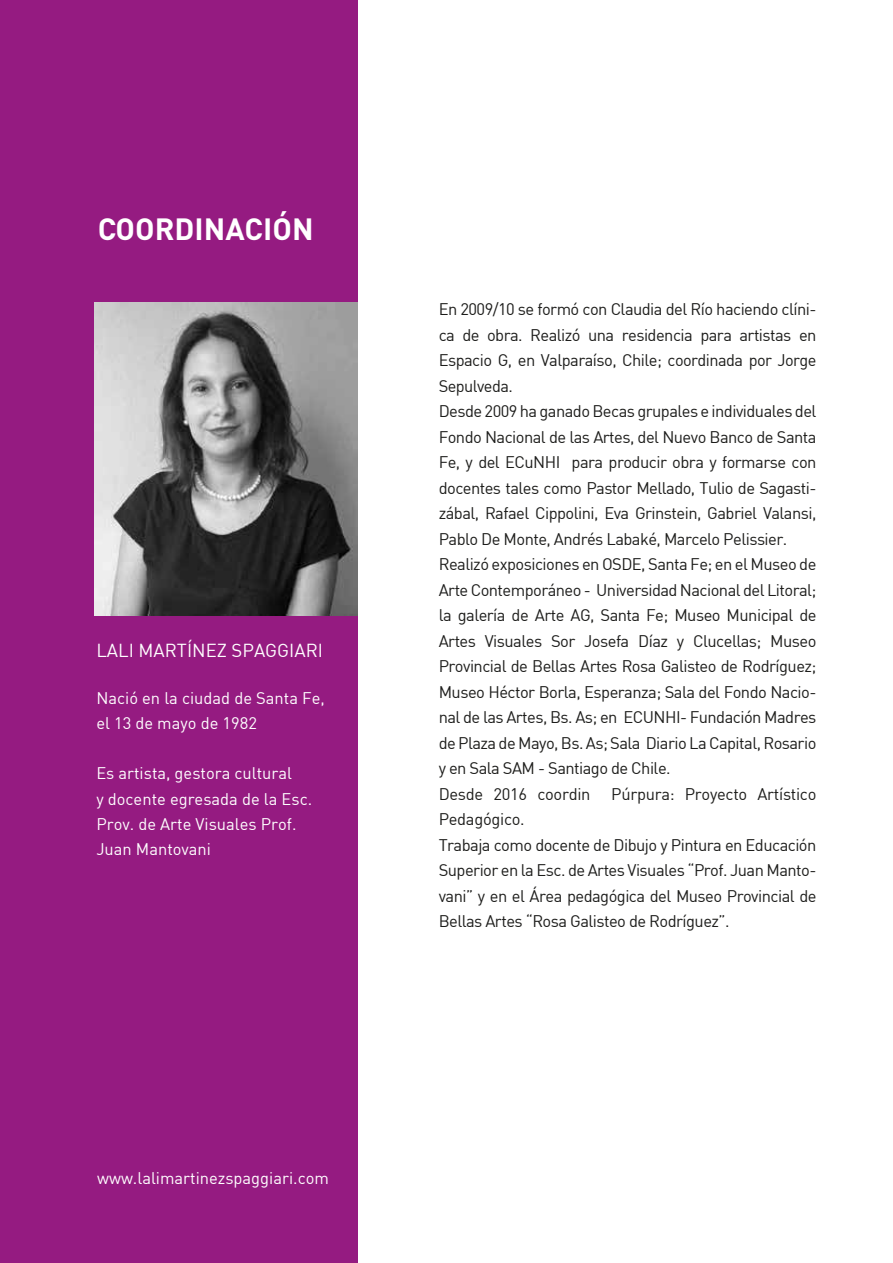
<style>
.page{position:relative;width:893px;height:1263px;background:#fff}
.page>*{position:absolute;margin:0;border:0;box-sizing:border-box;transform-origin:0 0}
.t1{font:700 30.3px "DIN Pro";color:#fff}
.t2{font:18.45px "DIN";color:#fff}
.t3{font:16.5px/25.5px "DIN";letter-spacing:-.035em;color:#1d1d1b}
.t4{font:16.5px/25.2px "DIN";color:#fff}
</style>
<div class="page">
<div style="left:0;top:0;width:358px;height:1263px;background:#951b81"></div>
<img style="left:94px;top:303px;width:264px;height:313px">
<h1 class="t1" style="left:98px;top:208px;width:217px">COORDINACIÓN</h1>
<p class="t2" style="left:96px;top:639px;width:228px">LALI MARTÍNEZ SPAGGIARI</p>
<p class="t4" style="left:96px;top:685px;width:230px">Nació en la ciudad de Santa Fe, el 13 de mayo de 1982</p>
<p class="t4" style="left:96px;top:760px;width:217px">Es artista, gestora cultural<br>y docente egresada de la Esc.<br>Prov. de Arte Visuales Prof.<br>Juan Mantovani</p>
<p class="t4" style="left:97px;top:1165px;width:233px">www.lalimartinezspaggiari.com</p>
<p class="t3" style="left:439px;top:296px;width:379px">En 2009/10 se formó con Claudia del Río haciendo clíni&shy;ca de obra. Realizó una residencia para artistas en Espacio G, en Valparaíso, Chile; coordinada por Jorge Sepulveda.<br>Desde 2009 ha ganado Becas grupales e individuales del Fondo Nacional de las Artes, del Nuevo Banco de Santa Fe, y del ECuNHI para producir obra y formarse con docentes tales como Pastor Mellado, Tulio de Sagasti&shy;zábal, Rafael Cippolini, Eva Grinstein, Gabriel Valansi, Pablo De Monte, Andrés Labaké, Marcelo Pelissier.<br>Realizó exposiciones en OSDE, Santa Fe; en el Museo de Arte Contemporáneo - Universidad Nacional del Litoral; la galería de Arte AG, Santa Fe; Museo Municipal de Artes Visuales Sor Josefa Díaz y Clucellas; Museo Provincial de Bellas Artes Rosa Galisteo de Rodríguez; Museo Héctor Borla, Esperanza; Sala del Fondo Nacio&shy;nal de las Artes, Bs. As; en ECUNHI- Fundación Madres de Plaza de Mayo, Bs. As; Sala Diario La Capital, Rosario y en Sala SAM - Santiago de Chile.<br>Desde 2016 coordin</p>
<p class="t3" style="left:611px;top:780px;width:207px">Púrpura: Proyecto Artístico</p>
<p class="t3" style="left:439px;top:806px;width:379px">Pedagógico.<br>Trabaja como docente de Dibujo y Pintura en Educación Superior en la Esc. de Artes Visuales “Prof. Juan Manto&shy;vani” y en el Área pedagógica del Museo Provincial de Bellas Artes “Rosa Galisteo de Rodríguez”.</p>
</div>
